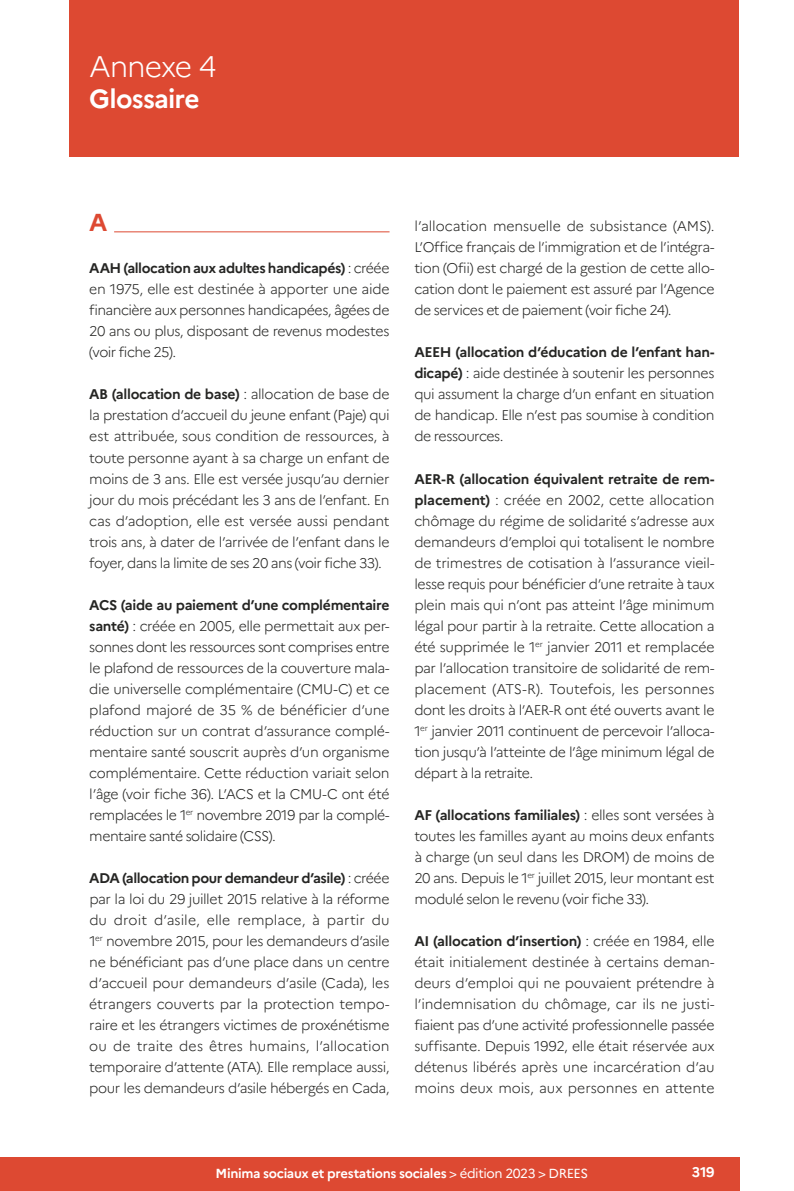
<style>
.page{position:relative;width:794px;height:1191px;background:#fff}
.page>*{position:absolute;margin:0;border:0;box-sizing:border-box;transform-origin:0 0}
.t1{font:300 29.75px "Marianne";letter-spacing:-.04em;color:#fff}
.t2{font:700 26.25px "Marianne";letter-spacing:-.03em;color:#fff}
.t3{font:700 24.5px "Marianne";color:#dd4932}
.t4{font:300 14px/21px "Marianne";letter-spacing:-.035em;color:#252523;text-align:justify}
.t5{font:700 14px "Marianne";color:#fff}
.t6{font:700 13.12px "Marianne";letter-spacing:-.025em;color:#fff}
.s1{font-weight:700}
.s2{font-weight:400}
</style>
<div class="page">
<div style="left:0;top:1157px;width:739px;height:34px;background:#dd4932"></div>
<div style="left:69px;top:0;width:670px;height:156px;background:#dd4932"></div>
<hr style="left:114px;top:231px;width:275px;height:1px;background:#dd4932">
<h1 class="t1" style="left:89px;top:48px;width:129px">Annexe 4</h1>
<h2 class="t2" style="left:89px;top:83px;width:112px">Glossaire</h2>
<h3 class="t3" style="left:89px;top:208px;width:20px">A</h3>
<p class="t4" style="left:89px;top:258px;width:302px"><span class="s1">AAH (allocation aux adultes handicapés)</span> : créée en 1975, elle est destinée à apporter une aide financière aux personnes handicapées, âgées de 20 ans ou plus, disposant de revenus modestes (voir fiche 25).</p>
<p class="t4" style="left:89px;top:384px;width:302px"><span class="s1">AB (allocation de base)</span> : allocation de base de la prestation d’accueil du jeune enfant (Paje) qui est attribuée, sous condition de ressources, à toute personne ayant à sa charge un enfant de moins de 3 ans. Elle est versée jusqu’au dernier jour du mois précédant les 3 ans de l’enfant. En cas d’adoption, elle est versée aussi pendant trois ans, à dater de l’arrivée de l’enfant dans le foyer, dans la limite de ses 20 ans (voir fiche 33).</p>
<p class="t4" style="left:89px;top:594px;width:302px"><span class="s1">ACS (aide au paiement d’une complémentaire santé)</span> : créée en 2005, elle permettait aux per&shy;sonnes dont les ressources sont comprises entre le plafond de ressources de la couverture mala&shy;die universelle complémentaire (CMU-C) et ce plafond majoré de 35 % de bénéficier d’une réduction sur un contrat d’assurance complé&shy;mentaire santé souscrit auprès d’un organisme complémentaire. Cette réduction variait selon l’âge (voir fiche 36). L’ACS et la CMU-C ont été remplacées le 1<sup>er</sup> novembre 2019 par la complé&shy;mentaire santé solidaire (CSS).</p>
<p class="t4" style="left:89px;top:867px;width:302px"><span class="s1">ADA (allocation pour demandeur d’asile)</span> : créée par la loi du 29 juillet 2015 relative à la réforme du droit d’asile, elle remplace, à partir du 1<sup>er</sup> novembre 2015, pour les demandeurs d’asile ne bénéficiant pas d’une place dans un centre d’accueil pour demandeurs d’asile (Cada), les étrangers couverts par la protection tempo&shy;raire et les étrangers victimes de proxénétisme ou de traite des êtres humains, l’allocation temporaire d’attente (ATA). Elle remplace aussi, pour les demandeurs d’asile hébergés en Cada,</p>
<p class="t4" style="left:414px;top:216px;width:302px">l’allocation mensuelle de subsistance (AMS).<br>L’Office français de l’immigration et de l’intégra&shy;tion (Ofii) est chargé de la gestion de cette allo&shy;cation dont le paiement est assuré par l’Agence de services et de paiement (voir fiche 24).</p>
<p class="t4" style="left:414px;top:342px;width:302px"><span class="s1">AEEH (allocation d’éducation de l’enfant han&shy;dicapé)</span> : aide destinée à soutenir les personnes qui assument la charge d’un enfant en situation de handicap. Elle n’est pas soumise à condition de ressources.</p>
<p class="t4" style="left:414px;top:468px;width:302px"><span class="s1">AER-R (allocation équivalent retraite de rem&shy;placement)</span> : créée en 2002, cette allocation chômage du régime de solidarité s’adresse aux demandeurs d’emploi qui totalisent le nombre de trimestres de cotisation à l’assurance vieil&shy;lesse requis pour bénéficier d’une retraite à taux plein mais qui n’ont pas atteint l’âge minimum légal pour partir à la retraite. Cette allocation a été supprimée le 1<sup>er</sup> janvier 2011 et remplacée par l’allocation transitoire de solidarité de rem&shy;placement (ATS-R). Toutefois, les personnes dont les droits à l’AER-R ont été ouverts avant le 1<sup>er</sup> janvier 2011 continuent de percevoir l’alloca&shy;tion jusqu’à l’atteinte de l’âge minimum légal de départ à la retraite.</p>
<p class="t4" style="left:414px;top:804px;width:302px"><span class="s1">AF (allocations familiales)</span> : elles sont versées à toutes les familles ayant au moins deux enfants à charge (un seul dans les DROM) de moins de 20 ans. Depuis le 1<sup>er</sup> juillet 2015, leur montant est modulé selon le revenu (voir fiche 33).</p>
<p class="t4" style="left:414px;top:930px;width:302px"><span class="s1">AI (allocation d’insertion)</span> : créée en 1984, elle était initialement destinée à certains deman&shy;deurs d’emploi qui ne pouvaient prétendre à l’indemnisation du chômage, car ils ne justi&shy;fiaient pas d’une activité professionnelle passée suffisante. Depuis 1992, elle était réservée aux détenus libérés après une incarcération d’au moins deux mois, aux personnes en attente</p>
<p class="t6" style="left:216px;top:1165px;width:374px">Minima sociaux et prestations sociales <span class="s2">&gt; édition 2023 &gt; DREES</span></p>
<p class="t5" style="left:692px;top:1163px;width:24px">319</p>
</div>
